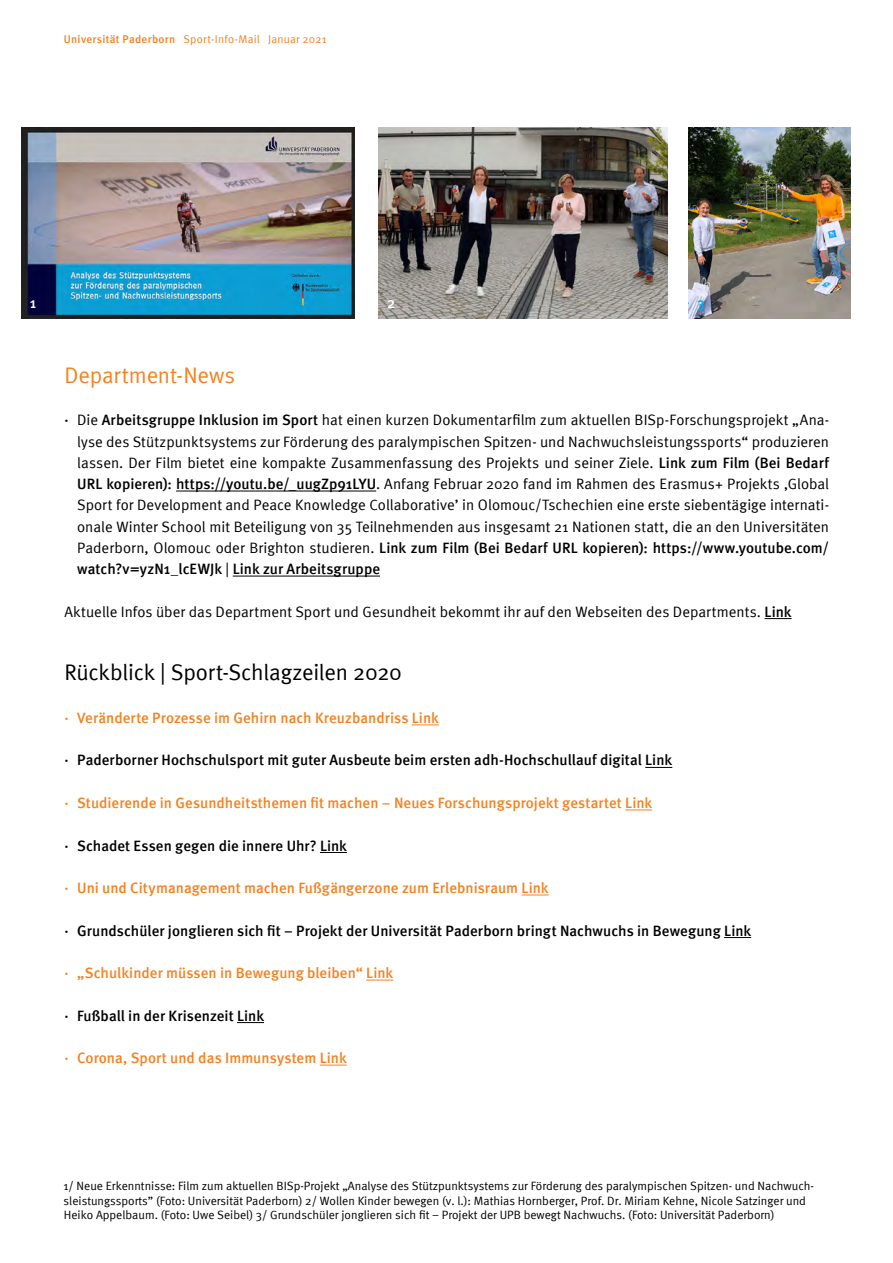
<style>
.page{position:relative;width:893px;height:1263px;background:#fff}
.page>*{position:absolute;margin:0;border:0;box-sizing:border-box;transform-origin:0 0}
.t1{font:22.5px "Meta Normal";letter-spacing:-.01em;color:#000}
.t2{font:22.5px "Meta Normal";letter-spacing:-.005em;color:#f58220}
.t3{font:15px/21.3px "Meta Normal";color:#000;text-align:justify}
.t4{font:500 15px/21.3px "Meta";letter-spacing:.005em;color:#000}
.t5{font:500 15px "Meta";color:#f58220}
.t6{font:500 15px "Meta";color:#fff}
.t7{font:500 15px "Meta";color:#00aeef}
.t8{font:12px/14.4px "Meta Normal";color:#000}
.t9{font:11.25px "Meta Normal";letter-spacing:.02em;color:#f58220}
.s1{font-family:"Meta";font-weight:500}
.s2{font-family:"Meta Normal";font-weight:400}
</style>
<div class="page">
<img style="left:21px;top:128px;width:333px;height:191px">
<hr style="left:176px;top:491px;width:200px;height:1px;background:#000">
<hr style="left:233px;top:576px;width:147px;height:1px;background:#000">
<svg style="left:765px;top:618px;width:27px;height:1px"></svg>
<svg style="left:412px;top:725px;width:27px;height:1px"></svg>
<svg style="left:645px;top:767px;width:27px;height:1px"></svg>
<svg style="left:625px;top:810px;width:27px;height:1px"></svg>
<svg style="left:320px;top:852px;width:27px;height:1px"></svg>
<svg style="left:522px;top:895px;width:27px;height:1px"></svg>
<svg style="left:724px;top:937px;width:27px;height:1px"></svg>
<svg style="left:366px;top:980px;width:27px;height:1px"></svg>
<svg style="left:237px;top:1022px;width:27px;height:1px"></svg>
<svg style="left:320px;top:1065px;width:27px;height:1px"></svg>
<img style="left:379px;top:128px;width:289px;height:191px">
<img style="left:688px;top:128px;width:162px;height:191px">
<p class="t9" style="left:64px;top:32px;width:264px"><span class="s1">Universität Paderborn</span> Sport-Info-Mail Januar 2021</p>
<p class="t6" style="left:30px;top:295px;width:8px">1</p>
<p class="t6" style="left:387px;top:295px;width:10px">2</p>
<p class="t7" style="left:697px;top:295px;width:9px">3</p>
<h1 class="t2" style="left:64px;top:362px;width:172px">Department-News</h1>
<p class="t3" style="left:77px;top:409px;width:753px;text-indent:-13px"><span class="s1">·</span> Die <span class="s1">Arbeitsgruppe Inklusion im Sport</span> hat einen kurzen Dokumentarfilm zum aktuellen BISp-Forschungsprojekt „Ana&shy;lyse des Stützpunktsystems zur Förderung des paralympischen Spitzen- und Nachwuchsleistungssports“ produzieren lassen. Der Film bietet eine kompakte Zusammenfassung des Projekts und seiner Ziele. <span class="s1">Link zum Film (Bei Bedarf URL kopieren): https://youtu.be/_uugZp91LYU</span>. Anfang Februar 2020 fand im Rahmen des Erasmus+ Projekts ‚Global Sport for Development and Peace Knowledge Collaborative’ in Olomouc/Tschechien eine erste siebentägige internati&shy;onale Winter School mit Beteiligung von 35 Teilnehmenden aus insgesamt 21 Nationen statt, die an den Universitäten</p>
<p class="t4" style="left:77px;top:537px;width:753px"><span class="s2">Paderborn, Olomouc oder Brighton studieren.</span> Link zum Film (Bei Bedarf URL kopieren): https://www.youtube.com/ watch?v=yzN1_lcEWJk <span class="s2">|</span> Link zur Arbeitsgruppe</p>
<p class="t3" style="left:64px;top:600px;width:729px">Aktuelle Infos über das Department Sport und Gesundheit bekommt ihr auf den Webseiten des Departments. <span class="s1">Link</span></p>
<h1 class="t1" style="left:64px;top:660px;width:339px">Rückblick | Sport-Schlagzeilen 2020</h1>
<p class="t5" style="left:64px;top:709px;width:376px">· Veränderte Prozesse im Gehirn nach Kreuzbandriss Link</p>
<p class="t4" style="left:64px;top:749px;width:609px">· Paderborner Hochschulsport mit guter Ausbeute beim ersten adh-Hochschullauf digital Link</p>
<p class="t5" style="left:64px;top:794px;width:589px">· Studierende in Gesundheitsthemen fit machen – Neues Forschungsprojekt gestartet Link</p>
<p class="t4" style="left:64px;top:834px;width:284px">· Schadet Essen gegen die innere Uhr? Link</p>
<p class="t5" style="left:64px;top:879px;width:486px">· Uni und Citymanagement machen Fußgängerzone zum Erlebnisraum Link</p>
<p class="t4" style="left:64px;top:919px;width:688px">· Grundschüler jonglieren sich fit – Projekt der Universität Paderborn bringt Nachwuchs in Bewegung Link</p>
<p class="t5" style="left:64px;top:964px;width:330px">· „Schulkinder müssen in Bewegung bleiben“ Link</p>
<p class="t4" style="left:64px;top:1005px;width:201px">· Fußball in der Krisenzeit Link</p>
<p class="t5" style="left:64px;top:1049px;width:284px">· Corona, Sport und das Immunsystem Link</p>
<p class="t8" style="left:63px;top:1179px;width:752px">1/ Neue Erkenntnisse: Film zum aktuellen BISp-Projekt „Analyse des Stützpunktsystems zur Förderung des paralympischen Spitzen- und Nachwuch&shy;sleistungssports” (Foto: Universität Paderborn) 2/ Wollen Kinder bewegen (v. l.): Mathias Hornberger, Prof. Dr. Miriam Kehne, Nicole Satzinger und<br>Heiko Appelbaum. (Foto: Uwe Seibel) 3/ Grundschüler jonglieren sich fit – Projekt der UPB bewegt Nachwuchs. (Foto: Universität Paderborn)</p>
</div>
